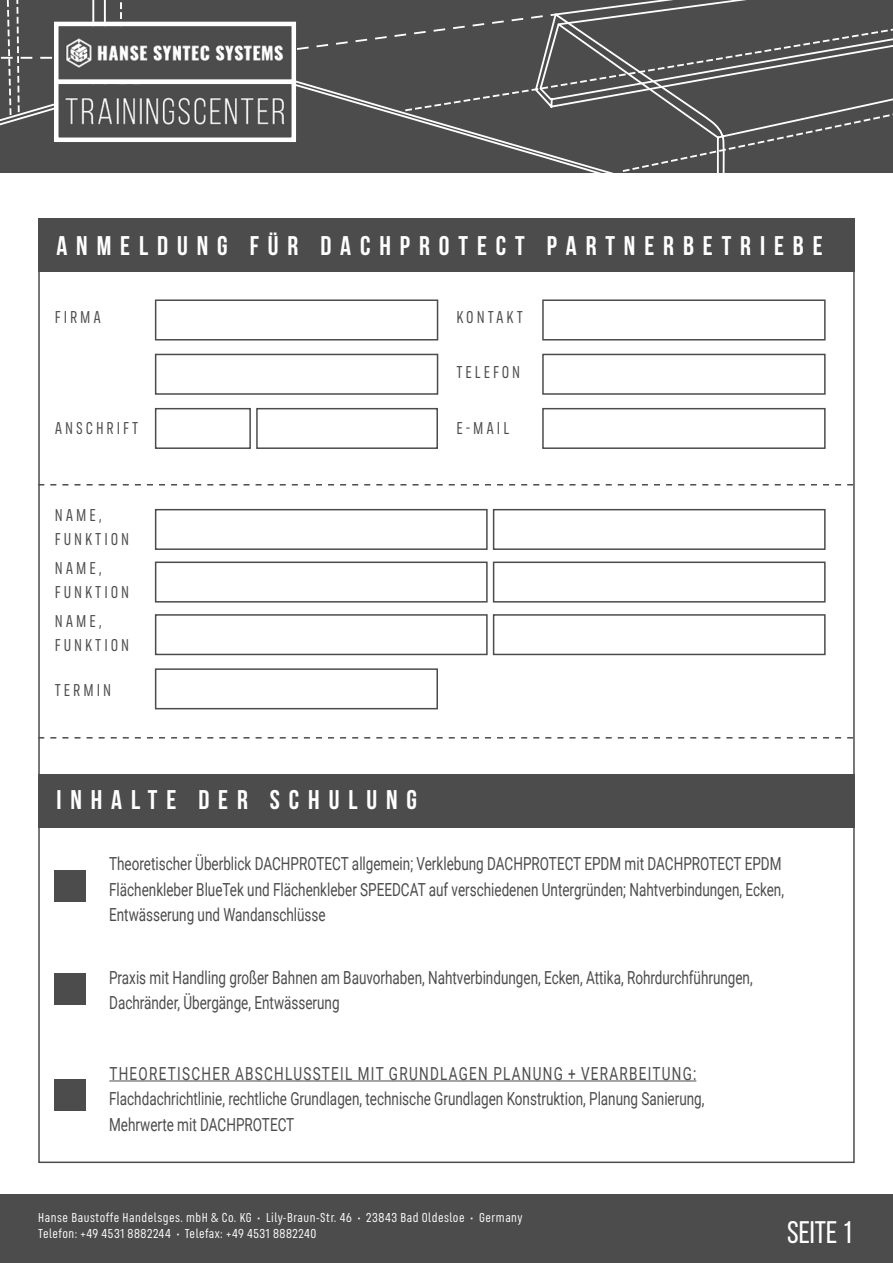
<style>
.page{position:relative;width:893px;height:1263px;background:#fff}
.page>*{position:absolute;margin:0;border:0;box-sizing:border-box;transform-origin:0 0}
.t1{font:31.2px "Bebas Neue";color:#fff}
.t2{font:700 27px "Bebas Neue";letter-spacing:.33em;color:#fff}
.t3{font:18px/25.5px "Roboto";color:#4c4c4c;scale:.75 1}
.t4{font:17.55px/24px "FS Industrie Cd";letter-spacing:.18em;color:#4c4c4c;scale:.94 1}
.t5{font:13.2px/15.9px "FS Industrie Cd";letter-spacing:.04em;color:#fff}
.s1{font-family:"Lucida Console"}
</style>
<div class="page">
<div style="left:55px;top:870px;width:31px;height:32px;background:#4c4c4c"></div>
<div style="left:38px;top:218px;width:817px;height:53px;background:#4c4c4c"></div>
<svg style="left:0;top:0;width:893px;height:172px;background:#555"></svg>
<div style="left:155px;top:299px;width:283px;height:41px;background:#fff;border:2px solid #4c4c4c"></div>
<div style="left:542px;top:299px;width:284px;height:41px;background:#fff;border:2px solid #4c4c4c"></div>
<div style="left:155px;top:354px;width:283px;height:41px;background:#fff;border:2px solid #4c4c4c"></div>
<div style="left:542px;top:354px;width:284px;height:41px;background:#fff;border:2px solid #4c4c4c"></div>
<div style="left:542px;top:408px;width:284px;height:41px;background:#fff;border:2px solid #4c4c4c"></div>
<div style="left:155px;top:408px;width:96px;height:41px;background:#fff;border:2px solid #4c4c4c"></div>
<div style="left:256px;top:408px;width:182px;height:41px;background:#fff;border:2px solid #4c4c4c"></div>
<svg style="left:38px;top:484px;width:815px;height:1px"></svg>
<svg style="left:38px;top:737px;width:815px;height:1px"></svg>
<div style="left:38px;top:774px;width:817px;height:53px;background:#4c4c4c"></div>
<div style="left:155px;top:509px;width:333px;height:41px;background:#fff;border:2px solid #4c4c4c"></div>
<div style="left:493px;top:509px;width:333px;height:41px;background:#fff;border:2px solid #4c4c4c"></div>
<div style="left:155px;top:561px;width:333px;height:41px;background:#fff;border:2px solid #4c4c4c"></div>
<div style="left:493px;top:561px;width:333px;height:41px;background:#fff;border:2px solid #4c4c4c"></div>
<div style="left:155px;top:614px;width:333px;height:41px;background:#fff;border:2px solid #4c4c4c"></div>
<div style="left:493px;top:614px;width:333px;height:41px;background:#fff;border:2px solid #4c4c4c"></div>
<div style="left:155px;top:668px;width:283px;height:41px;background:#fff;border:2px solid #4c4c4c"></div>
<div style="left:55px;top:973px;width:31px;height:32px;background:#4c4c4c"></div>
<div style="left:55px;top:1079px;width:31px;height:32px;background:#4c4c4c"></div>
<hr style="left:109px;top:1080px;width:587px;height:1px;background:#4c4c4c">
<div style="left:0;top:1195px;width:893px;height:68px;background:#4c4c4c"></div>
<img style="left:59px;top:27px;width:232px;height:110px">
<div style="left:54px;top:22px;width:242px;height:62px;border:4px solid #fff"></div>
<div style="left:54px;top:80px;width:242px;height:62px;border:4px solid #fff"></div>
<h2 class="t2" style="left:56px;top:230px;width:768px">ANMELDUNG FÜR DACHPROTECT PARTNERBETRIEBE</h2>
<p class="t4" style="left:55px;top:305px;width:51px">FIRMA</p>
<p class="t4" style="left:456px;top:305px;width:72px">KONTAKT</p>
<p class="t4" style="left:456px;top:360px;width:69px">TELEFON</p>
<p class="t4" style="left:55px;top:416px;width:90px">ANSCHRIFT</p>
<p class="t4" style="left:456px;top:416px;width:58px">E-MAIL</p>
<p class="t4" style="left:55px;top:504px;width:81px">NAME,<br>FUNKTION</p>
<p class="t4" style="left:55px;top:556px;width:81px">NAME,<br>FUNKTION</p>
<p class="t4" style="left:55px;top:609px;width:81px">NAME,<br>FUNKTION</p>
<p class="t4" style="left:55px;top:678px;width:61px">TERMIN</p>
<h2 class="t2" style="left:56px;top:785px;width:362px">INHALTE DER SCHULUNG</h2>
<p class="t3" style="left:109px;top:850px;width:901px">Theoretischer Überblick DACHPROTECT allgemein; Verklebung DACHPROTECT EPDM mit DACHPROTECT EPDM<br>Flächenkleber BlueTek und Flächenkleber SPEEDCAT auf verschiedenen Untergründen; Nahtverbindungen, Ecken,<br>Entwässerung und Wandanschlüsse</p>
<p class="t3" style="left:109px;top:964px;width:860px">Praxis mit Handling großer Bahnen am Bauvorhaben, Nahtverbindungen, Ecken, Attika, Rohrdurchführungen,<br>Dachränder, Übergänge, Entwässerung</p>
<p class="t3" style="left:109px;top:1060px;width:795px">THEORETISCHER ABSCHLUSSTEIL MIT GRUNDLAGEN PLANUNG + VERARBEITUNG:<br>Flachdachrichtlinie, rechtliche Grundlagen, technische Grundlagen Konstruktion, Planung Sanierung,<br>Mehrwerte mit DACHPROTECT</p>
<p class="t5" style="left:38px;top:1210px;width:486px">Hanse Baustoffe Handelsges. mbH &amp; Co. KG <span class="s1">·</span> Lily-Braun-Str. 46 <span class="s1">·</span> 23843 Bad Oldesloe <span class="s1">·</span> Germany<br>Telefon: +49 4531 8882244 <span class="s1">·</span> Telefax: +49 4531 8882240</p>
<h1 class="t1" style="left:787px;top:1215px;width:67px">SEITE 1</h1>
</div>
